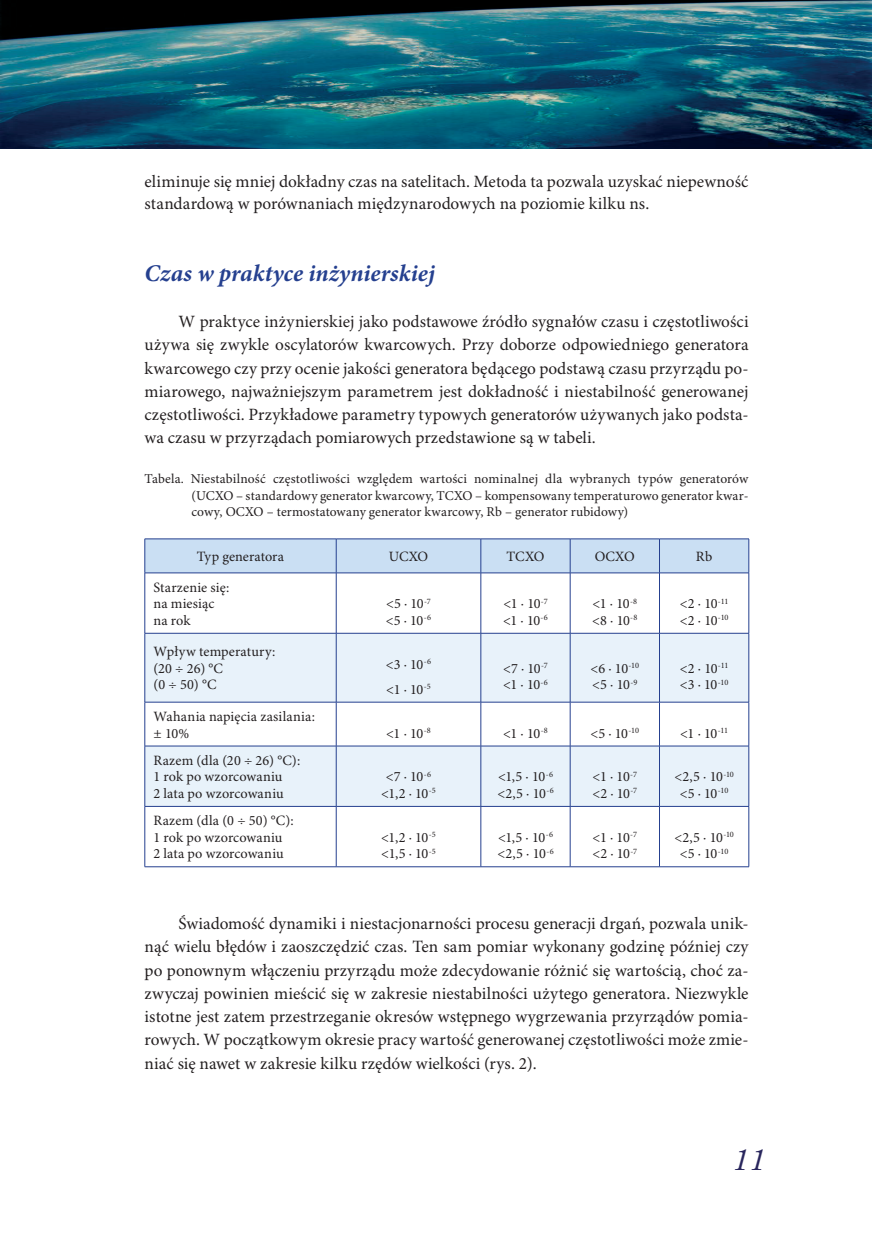
<style>
.page{position:relative;width:872px;height:1246px;background:#fff}
.page>*{position:absolute;margin:0;border:0;box-sizing:border-box;transform-origin:0 0}
.t1{font:italic 30px "Century Schoolbook";color:#29265d}
.t2{font:italic 700 24px "Minion Pro";color:#25408f}
.t3{font:17.25px/23.2px "Minion Pro";color:#231f20;text-align:justify}
.t4{font:14.25px/16.5px "Minion Pro";letter-spacing:.005em;color:#231f20}
.t5{font:13.5px/16.5px "Minion Pro";letter-spacing:.005em;color:#231f20;text-align:justify}
</style>
<div class="page">
<div style="left:145px;top:540px;width:603px;height:33px;background:#cadff3"></div>
<svg style="left:145px;top:634px;width:603px;height:172px;fill:#e8f2fa"></svg>
<hr style="left:145px;top:539px;width:191px;height:1px;background:#25408f">
<hr style="left:144px;top:539px;width:1px;height:34px;background:#25408f">
<hr style="left:336px;top:539px;width:145px;height:1px;background:#25408f">
<hr style="left:336px;top:539px;width:1px;height:34px;background:#25408f">
<hr style="left:481px;top:539px;width:89px;height:1px;background:#25408f">
<hr style="left:480px;top:539px;width:1px;height:34px;background:#25408f">
<hr style="left:570px;top:539px;width:89px;height:1px;background:#25408f">
<hr style="left:570px;top:539px;width:1px;height:34px;background:#25408f">
<hr style="left:659px;top:539px;width:90px;height:1px;background:#25408f">
<hr style="left:659px;top:539px;width:1px;height:34px;background:#25408f">
<hr style="left:748px;top:539px;width:1px;height:34px;background:#25408f">
<hr style="left:145px;top:573px;width:191px;height:1px;background:#25408f">
<hr style="left:144px;top:573px;width:1px;height:60px;background:#25408f">
<hr style="left:336px;top:573px;width:145px;height:1px;background:#25408f">
<hr style="left:336px;top:573px;width:1px;height:60px;background:#25408f">
<hr style="left:481px;top:573px;width:89px;height:1px;background:#25408f">
<hr style="left:480px;top:573px;width:1px;height:60px;background:#25408f">
<hr style="left:570px;top:573px;width:89px;height:1px;background:#25408f">
<hr style="left:570px;top:573px;width:1px;height:60px;background:#25408f">
<hr style="left:659px;top:573px;width:90px;height:1px;background:#25408f">
<hr style="left:659px;top:573px;width:1px;height:60px;background:#25408f">
<hr style="left:748px;top:573px;width:1px;height:60px;background:#25408f">
<hr style="left:145px;top:633px;width:191px;height:1px;background:#25408f">
<hr style="left:144px;top:633px;width:1px;height:69px;background:#25408f">
<hr style="left:336px;top:633px;width:145px;height:1px;background:#25408f">
<hr style="left:336px;top:633px;width:1px;height:69px;background:#25408f">
<hr style="left:481px;top:633px;width:89px;height:1px;background:#25408f">
<hr style="left:480px;top:633px;width:1px;height:69px;background:#25408f">
<hr style="left:570px;top:633px;width:89px;height:1px;background:#25408f">
<hr style="left:570px;top:633px;width:1px;height:69px;background:#25408f">
<hr style="left:659px;top:633px;width:90px;height:1px;background:#25408f">
<hr style="left:659px;top:633px;width:1px;height:69px;background:#25408f">
<hr style="left:748px;top:633px;width:1px;height:69px;background:#25408f">
<hr style="left:145px;top:702px;width:191px;height:1px;background:#25408f">
<hr style="left:144px;top:702px;width:1px;height:44px;background:#25408f">
<hr style="left:336px;top:702px;width:145px;height:1px;background:#25408f">
<hr style="left:336px;top:702px;width:1px;height:44px;background:#25408f">
<hr style="left:481px;top:702px;width:89px;height:1px;background:#25408f">
<hr style="left:480px;top:702px;width:1px;height:44px;background:#25408f">
<hr style="left:570px;top:702px;width:89px;height:1px;background:#25408f">
<hr style="left:570px;top:702px;width:1px;height:44px;background:#25408f">
<hr style="left:659px;top:702px;width:90px;height:1px;background:#25408f">
<hr style="left:659px;top:702px;width:1px;height:44px;background:#25408f">
<hr style="left:748px;top:702px;width:1px;height:44px;background:#25408f">
<hr style="left:145px;top:746px;width:191px;height:1px;background:#25408f">
<hr style="left:144px;top:746px;width:1px;height:60px;background:#25408f">
<hr style="left:336px;top:746px;width:145px;height:1px;background:#25408f">
<hr style="left:336px;top:746px;width:1px;height:60px;background:#25408f">
<hr style="left:481px;top:746px;width:89px;height:1px;background:#25408f">
<hr style="left:480px;top:746px;width:1px;height:60px;background:#25408f">
<hr style="left:570px;top:746px;width:89px;height:1px;background:#25408f">
<hr style="left:570px;top:746px;width:1px;height:60px;background:#25408f">
<hr style="left:659px;top:746px;width:90px;height:1px;background:#25408f">
<hr style="left:659px;top:746px;width:1px;height:60px;background:#25408f">
<hr style="left:748px;top:746px;width:1px;height:60px;background:#25408f">
<hr style="left:145px;top:806px;width:191px;height:1px;background:#25408f">
<hr style="left:144px;top:806px;width:1px;height:60px;background:#25408f">
<hr style="left:336px;top:806px;width:145px;height:1px;background:#25408f">
<hr style="left:336px;top:806px;width:1px;height:60px;background:#25408f">
<hr style="left:481px;top:806px;width:89px;height:1px;background:#25408f">
<hr style="left:480px;top:806px;width:1px;height:60px;background:#25408f">
<hr style="left:570px;top:806px;width:89px;height:1px;background:#25408f">
<hr style="left:570px;top:806px;width:1px;height:60px;background:#25408f">
<hr style="left:659px;top:806px;width:90px;height:1px;background:#25408f">
<hr style="left:659px;top:806px;width:1px;height:60px;background:#25408f">
<hr style="left:748px;top:806px;width:1px;height:60px;background:#25408f">
<hr style="left:145px;top:866px;width:191px;height:1px;background:#25408f">
<hr style="left:336px;top:866px;width:145px;height:1px;background:#25408f">
<hr style="left:481px;top:866px;width:89px;height:1px;background:#25408f">
<hr style="left:570px;top:866px;width:89px;height:1px;background:#25408f">
<hr style="left:659px;top:866px;width:90px;height:1px;background:#25408f">
<img style="left:0;top:0;width:872px;height:149px">
<p class="t3" style="left:145px;top:171px;width:605px;line-height:22.5px">eliminuje się mniej dokładny czas na satelitach. Metoda ta pozwala uzyskać niepewność standardową w porównaniach międzynarodowych na poziomie kilku ns.</p>
<h2 class="t2" style="left:145px;top:259px;width:292px">Czas w praktyce inżynierskiej</h2>
<p class="t3" style="left:145px;top:311px;width:605px;text-indent:34px">W praktyce inżynierskiej jako podstawowe źródło sygnałów czasu i częstotliwości używa się zwykle oscylatorów kwarcowych. Przy doborze odpowiedniego generatora kwarcowego czy przy ocenie jakości generatora będącego podstawą czasu przyrządu po&shy;miarowego, najważniejszym parametrem jest dokładność i niestabilność generowanej częstotliwości. Przykładowe parametry typowych generatorów używanych jako podsta&shy;wa czasu w przyrządach pomiarowych przedstawione są w tabeli.</p>
<p class="t5" style="left:191px;top:471px;width:559px;text-indent:-47px">Tabela. Niestabilność częstotliwości względem wartości nominalnej dla wybranych typów generatorów (UCXO – standardowy generator kwarcowy, TCXO – kompensowany temperaturowo generator kwar&shy;cowy, OCXO – termostatowany generator kwarcowy, Rb – generator rubidowy)</p>
<p class="t4" style="left:197px;top:549px;width:89px">Typ generatora</p>
<p class="t4" style="left:389px;top:549px;width:41px">UCXO</p>
<p class="t4" style="left:506px;top:549px;width:40px">TCXO</p>
<p class="t4" style="left:595px;top:549px;width:42px">OCXO</p>
<p class="t4" style="left:696px;top:549px;width:18px">Rb</p>
<p class="t4" style="left:153px;top:579px;width:77px">Starzenie się: na miesiąc na rok</p>
<p class="t4" style="left:386px;top:596px;width:47px">&lt;5 · 10<sup>-7 </sup>&lt;5 · 10<sup>-6</sup></p>
<p class="t4" style="left:503px;top:596px;width:46px">&lt;1 · 10<sup>-7 </sup>&lt;1 · 10<sup>-6</sup></p>
<p class="t4" style="left:592px;top:596px;width:47px">&lt;1 · 10<sup>-8 </sup>&lt;8 · 10<sup>-8</sup></p>
<p class="t4" style="left:680px;top:596px;width:50px">&lt;2 · 10<sup>-11 </sup>&lt;2 · 10<sup>-10</sup></p>
<p class="t4" style="left:153px;top:644px;width:123px">Wpływ temperatury: (20 ÷ 26) °C<br>(0 ÷ 50) °C</p>
<p class="t4" style="left:153px;top:709px;width:163px">Wahania napięcia zasilania: ± 10%</p>
<p class="t4" style="left:153px;top:753px;width:148px">Razem (dla (20 ÷ 26) °C):<br>1 rok po wzorcowaniu<br>2 lata po wzorcowaniu</p>
<p class="t4" style="left:153px;top:813px;width:142px">Razem (dla (0 ÷ 50) °C):<br>1 rok po wzorcowaniu<br>2 lata po wzorcowaniu</p>
<p class="t4" style="left:386px;top:652px;width:47px;line-height:25px">&lt;3 · 10<sup>-6 </sup>&lt;1 · 10<sup>-5</sup></p>
<p class="t4" style="left:503px;top:661px;width:46px">&lt;7 · 10<sup>-7 </sup>&lt;1 · 10<sup>-6</sup></p>
<p class="t4" style="left:590px;top:661px;width:50px">&lt;6 · 10<sup>-10 </sup>&lt;5 · 10<sup>-9</sup></p>
<p class="t4" style="left:680px;top:661px;width:50px">&lt;2 · 10<sup>-11 </sup>&lt;3 · 10<sup>-10</sup></p>
<p class="t4" style="left:386px;top:725px;width:46px">&lt;1 · 10<sup>-8</sup></p>
<p class="t4" style="left:503px;top:725px;width:46px">&lt;1 · 10<sup>-8</sup></p>
<p class="t4" style="left:590px;top:725px;width:50px">&lt;5 · 10<sup>-10</sup></p>
<p class="t4" style="left:680px;top:725px;width:50px">&lt;1 · 10<sup>-11</sup></p>
<p class="t4" style="left:381px;top:769px;width:56px;text-align:center">&lt;7 · 10<sup>-6 </sup>&lt;1,2 · 10<sup>-5</sup></p>
<p class="t4" style="left:497px;top:769px;width:58px">&lt;1,5 · 10<sup>-6 </sup>&lt;2,5 · 10<sup>-6</sup></p>
<p class="t4" style="left:592px;top:769px;width:46px">&lt;1 · 10<sup>-7 </sup>&lt;2 · 10<sup>-7</sup></p>
<p class="t4" style="left:674px;top:769px;width:61px;text-align:center">&lt;2,5 · 10<sup>-10 </sup>&lt;5 · 10<sup>-10</sup></p>
<p class="t4" style="left:381px;top:829px;width:56px">&lt;1,2 · 10<sup>-5 </sup>&lt;1,5 · 10<sup>-5</sup></p>
<p class="t4" style="left:497px;top:829px;width:58px">&lt;1,5 · 10<sup>-6 </sup>&lt;2,5 · 10<sup>-6</sup></p>
<p class="t4" style="left:592px;top:829px;width:46px">&lt;1 · 10<sup>-7 </sup>&lt;2 · 10<sup>-7</sup></p>
<p class="t4" style="left:674px;top:829px;width:61px;text-align:center">&lt;2,5 · 10<sup>-10 </sup>&lt;5 · 10<sup>-10</sup></p>
<p class="t3" style="left:145px;top:913px;width:605px;text-indent:34px">Świadomość dynamiki i niestacjonarności procesu generacji drgań, pozwala unik&shy;nąć wielu błędów i zaoszczędzić czas. Ten sam pomiar wykonany godzinę później czy po ponownym włączeniu przyrządu może zdecydowanie różnić się wartością, choć za&shy;zwyczaj powinien mieścić się w zakresie niestabilności użytego generatora. Niezwykle istotne jest zatem przestrzeganie okresów wstępnego wygrzewania przyrządów pomia&shy;rowych. W początkowym okresie pracy wartość generowanej częstotliwości może zmie&shy;niać się nawet w zakresie kilku rzędów wielkości (rys. 2).</p>
<h1 class="t1" style="left:732px;top:1137px;width:35px">11</h1>
</div>
